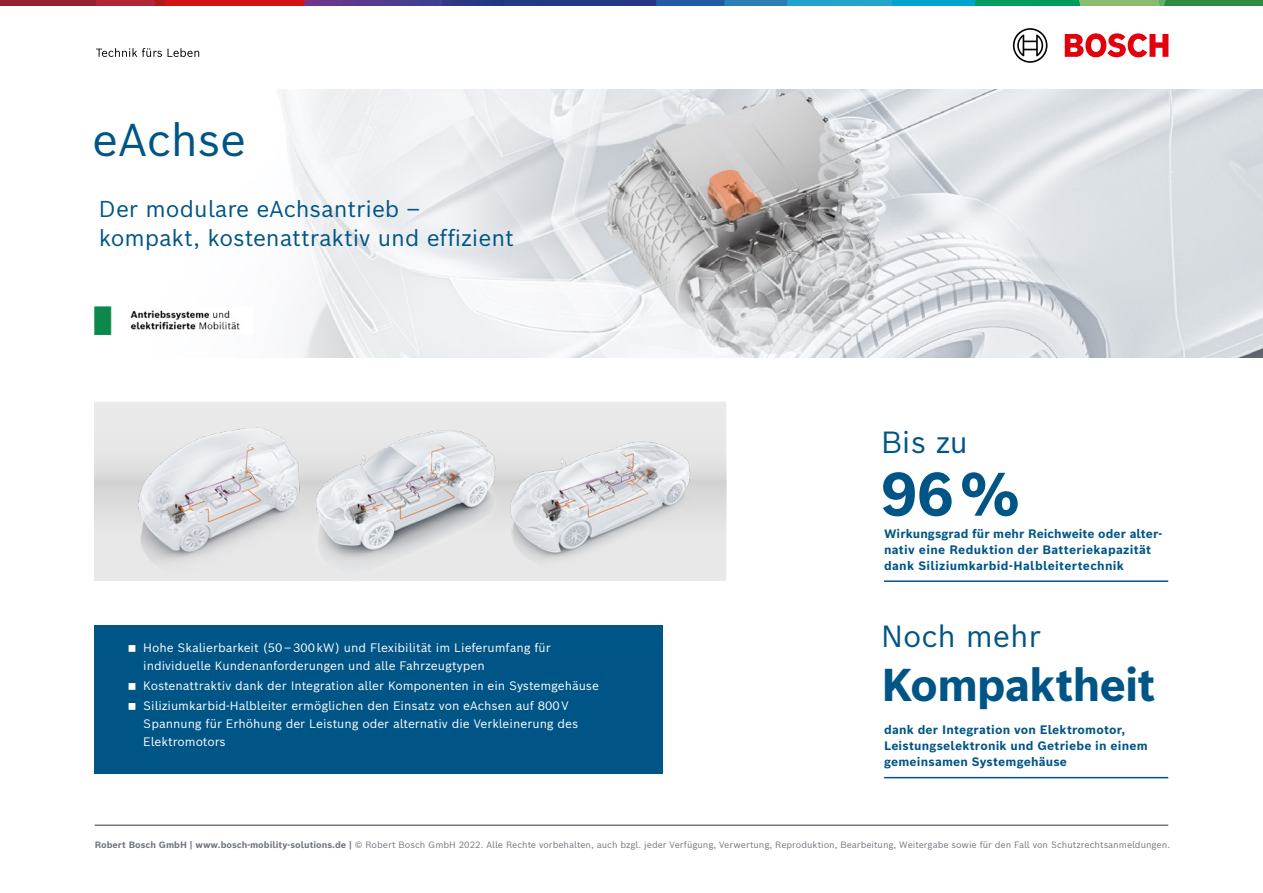
<style>
.page{position:relative;width:1263px;height:893px;background:#fff}
.page>*{position:absolute;margin:0;border:0;box-sizing:border-box;transform-origin:0 0}
.t1{font:700 60px "Bosch Sans";color:#005587}
.t2{font:700 45px "Bosch Sans";letter-spacing:-.025em;color:#005587}
.t3{font:45px "Bosch Sans";letter-spacing:-.01em;color:#005587}
.t4{font:30px "Bosch Sans";color:#005587}
.t5{font:22.5px/28.5px "Bosch Sans";color:#005587}
.t6{font:12px/17.9px "Bosch Sans";color:#fff}
.t7{font:700 12px/15.8px "Bosch Sans";letter-spacing:.02em;color:#005587}
.t8{font:9px "Bosch Sans";color:#71767c}
.s1{font-weight:700}
</style>
<div class="page">
<svg style="left:96px;top:48px;width:66px;height:9px"></svg>
<svg style="left:168px;top:48px;width:31px;height:9px"></svg>
<img style="left:852px;top:89px;width:411px;height:268px">
<svg style="left:94px;top:89px;width:758px;height:269px"></svg>
<svg style="left:95px;top:402px;width:631px;height:178px;background:#e3e3e3"></svg>
<img style="left:329px;top:402px;width:161px;height:179px">
<img style="left:490px;top:402px;width:221px;height:179px">
<img style="left:108px;top:402px;width:221px;height:179px">
<hr style="left:884px;top:580px;width:284px;height:2px;background:#005587">
<hr style="left:884px;top:777px;width:284px;height:1px;background:#005587">
<img style="left:95px;top:306px;width:158px;height:29px">
<div style="left:95px;top:625px;width:568px;height:149px;background:#005587"></div>
<hr style="left:95px;top:824px;width:1073px;height:2px;background:#71767c">
<svg style="left:1065px;top:33px;width:103px;height:24px"></svg>
<svg style="left:1013px;top:28px;width:34px;height:35px"></svg>
<svg style="left:0;top:0;width:1263px;height:6px;background:#4f5e72"></svg>
<h2 class="t3" style="left:92px;top:110px;width:155px">eAchse</h2>
<h3 class="t5" style="left:99px;top:194px;width:417px">Der modulare eAchsantrieb – kompakt, kostenattraktiv und effizient</h3>
<p class="t6" style="left:143px;top:638px;width:409px">Hohe Skalierbarkeit (50 – 300 kW) und Flexibilität im Lieferumfang für individuelle Kundenanforderungen und alle Fahrzeugtypen</p>
<p class="t6" style="left:143px;top:675px;width:457px;line-height:20.1px">Kostenattraktiv dank der Integration aller Komponenten in ein Systemgehäuse<br>Siliziumkarbid-Halbleiter ermöglichen den Einsatz von eAchsen auf 800 V</p>
<p class="t6" style="left:143px;top:714px;width:437px">Spannung für Erhöhung der Leistung oder alternativ die Verkleinerung des<br>Elektromotors</p>
<h3 class="t4" style="left:881px;top:422px;width:89px">Bis zu</h3>
<h1 class="t1" style="left:881px;top:454px;width:141px">96 %</h1>
<p class="t7" style="left:884px;top:526px;width:280px">Wirkungsgrad für mehr Reichweite oder alter&shy;nativ eine Reduktion der Batteriekapazität dank Siliziumkarbid-Halbleitertechnik</p>
<h3 class="t4" style="left:881px;top:616px;width:161px">Noch mehr</h3>
<h2 class="t2" style="left:881px;top:654px;width:276px">Kompaktheit</h2>
<p class="t7" style="left:884px;top:722px;width:265px">dank der Integration von Elektromotor,<br>Leistungselektronik und Getriebe in einem gemeinsamen Systemgehäuse</p>
<p class="t8" style="left:95px;top:839px;width:1077px"><span class="s1">Robert Bosch GmbH | www.bosch-mobility-solutions.de |</span> © Robert Bosch GmbH 2022. Alle Rechte vorbehalten, auch bzgl. jeder Verfügung, Verwertung, Reproduktion, Bearbeitung, Weitergabe sowie für den Fall von Schutzrechtsanmeldungen.</p>
</div>
